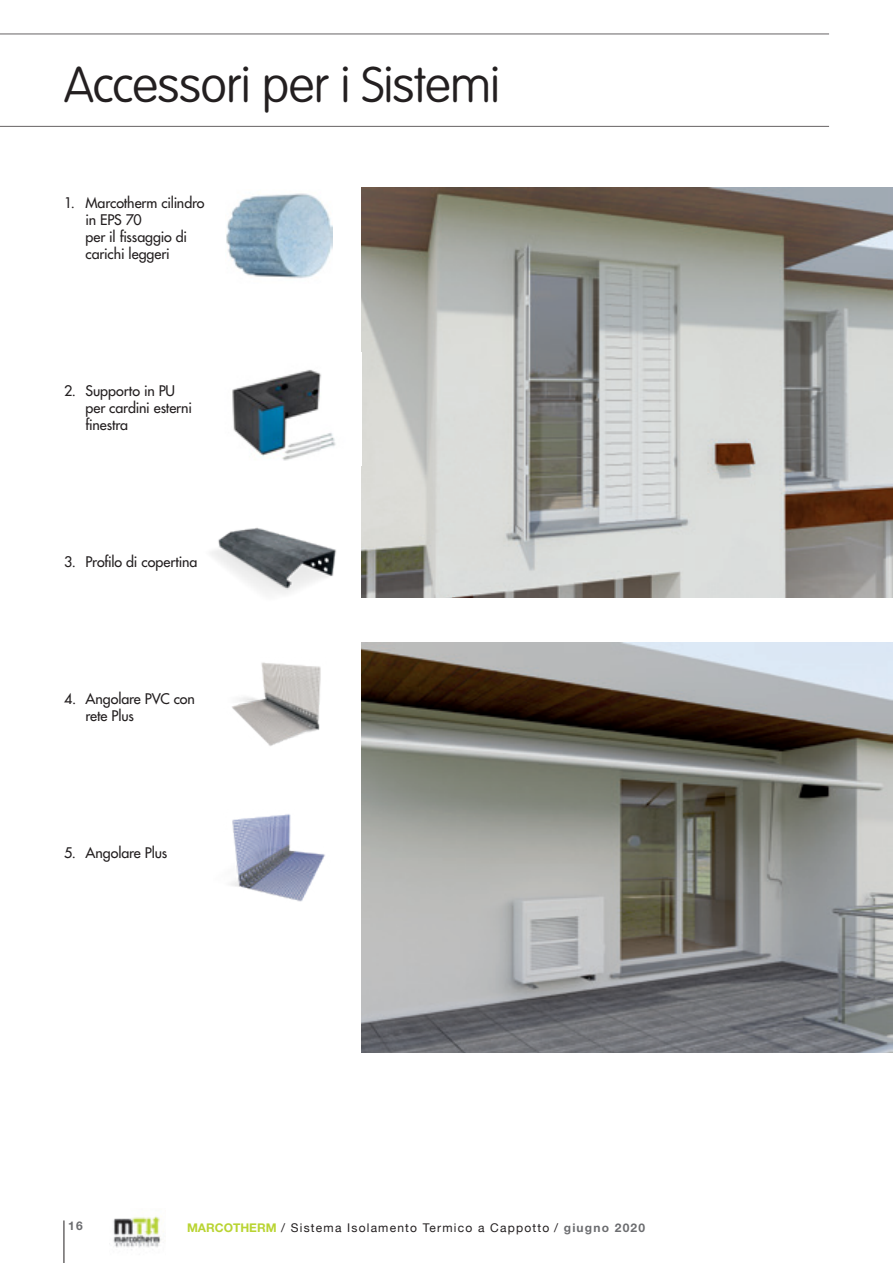
<style>
.page{position:relative;width:893px;height:1263px;background:#fff}
.page>*{position:absolute;margin:0;border:0;box-sizing:border-box;transform-origin:0 0}
.titoli{font:100 49.5px "VAG Rounded Std";letter-spacing:-.015em;color:#231f20}
.testo_normale_indent{font:500 14.25px/17.1px "Futura Std";letter-spacing:-.005em;color:#231f20}
.t1{font:12px "Helvetica Neue";letter-spacing:.1em;color:#231f20}
.t2{font:700 12px "Helvetica Neue";color:#6c6d70}
.s1{font-weight:700;color:#b9d432}
.s2{font-weight:700;color:#6c6d70}
</style>
<div class="page">
<img style="left:226px;top:193px;width:107px;height:86px">
<img style="left:211px;top:527px;width:126px;height:67px">
<img style="left:232px;top:662px;width:89px;height:84px">
<img style="left:230px;top:814px;width:95px;height:88px">
<img style="left:361px;top:187px;width:532px;height:410px">
<img style="left:361px;top:642px;width:532px;height:410px">
<img style="left:232px;top:369px;width:104px;height:92px">
<img style="left:113px;top:1216px;width:51px;height:34px">
<hr style="left:0;top:34px;width:829px;height:1px;background:#231f20">
<hr style="left:0;top:126px;width:829px;height:1px;background:#231f20">
<hr style="left:64px;top:1220px;width:1px;height:43px;background:#231f20">
<p class="titoli" style="left:64px;top:56px;width:438px">Accessori per i Sistemi</p>
<p class="testo_normale_indent" style="left:85px;top:194px;width:121px;text-indent:-21px">1. Marcotherm cilindro in EPS 70<br>per il fissaggio di carichi leggeri</p>
<p class="testo_normale_indent" style="left:85px;top:382px;width:108px;text-indent:-21px">2. Supporto in PU per cardini esterni finestra</p>
<p class="testo_normale_indent" style="left:64px;top:553px;width:135px">3. Profilo di copertina</p>
<p class="testo_normale_indent" style="left:85px;top:690px;width:111px;text-indent:-21px">4. Angolare PVC con rete Plus</p>
<p class="testo_normale_indent" style="left:64px;top:844px;width:104px">5. Angolare Plus</p>
<p class="t2" style="left:68px;top:1218px;width:16px">16</p>
<p class="t1" style="left:187px;top:1219px;width:460px"><span class="s1">MARCOTHERM</span> / Sistema Isolamento Termico a Cappotto / <span class="s2">giugno 2020</span></p>
</div>
